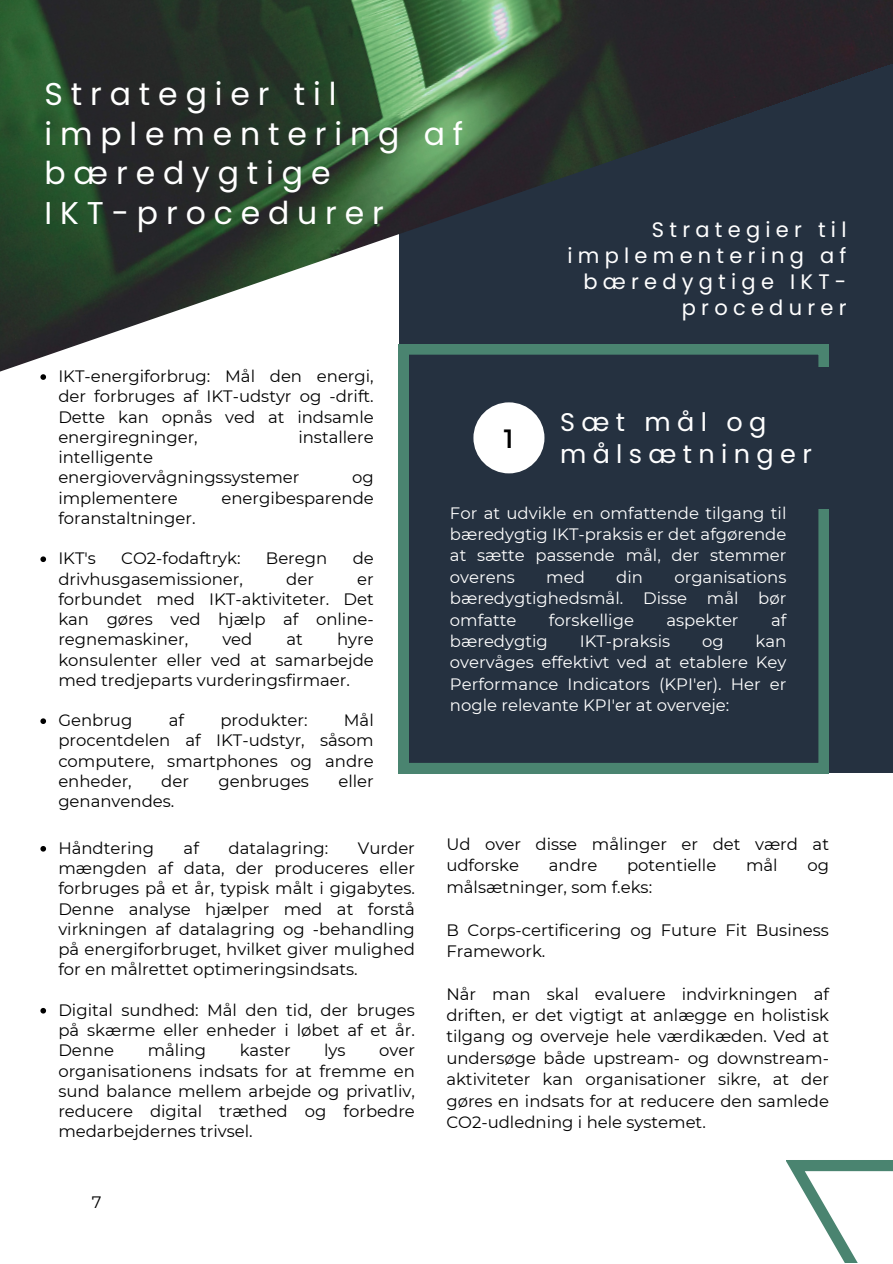
<style>
.page{position:relative;width:893px;height:1264px;background:#fff}
.page>*{position:absolute;margin:0;border:0;box-sizing:border-box;transform-origin:0 0}
.t1{font:31.5px/39.3px "Poppins";letter-spacing:.25em;color:#fff}
.t2{font:26.4px "Montserrat";color:#000}
.t3{font:25.5px/31.5px "Poppins";letter-spacing:.25em;color:#fff}
.t4{font:21px/25.8px "Poppins";letter-spacing:.25em;color:#fff;text-align:right}
.t5{font:16.5px/20.2px "Montserrat";color:#000;text-align:justify}
.t6{font:16.5px/21.3px "Montserrat";color:#fff;text-align:justify}
</style>
<div class="page">
<div style="left:399px;top:0;width:493px;height:773px;background:#253140"></div>
<img style="left:0;top:0;width:892px;height:448px">
<svg style="left:399px;top:344px;width:429px;height:429px"></svg>
<div style="left:691px;top:367px;width:201px;height:142px;background:#253140"></div>
<svg style="left:786px;top:1160px;width:106px;height:102px"></svg>
<div style="left:473px;top:402px;width:71px;height:71px;background:#fff;border-radius:50%"></div>
<svg style="left:40px;top:846px;width:6px;height:5px"></svg>
<svg style="left:40px;top:1007px;width:6px;height:6px"></svg>
<svg style="left:40px;top:374px;width:6px;height:6px"></svg>
<svg style="left:40px;top:556px;width:6px;height:6px"></svg>
<svg style="left:40px;top:718px;width:6px;height:6px"></svg>
<p class="t1" style="left:44px;top:75px;width:420px">Strategier til implementering af bæredygtige</p>
<p class="t1" style="left:44px;top:193px;width:341px">IKT-procedurer</p>
<p class="t5" style="left:58px;top:366px;width:317px">IKT-energiforbrug: Mål den energi, der forbruges af IKT-udstyr og -drift.<br>Dette kan opnås ved at indsamle energiregninger,</p>
<p class="t5" style="left:298px;top:427px;width:77px">installere</p>
<p class="t5" style="left:58px;top:447px;width:242px">intelligente energiovervågningssystemer</p>
<p class="t5" style="left:352px;top:467px;width:23px">og</p>
<p class="t2" style="left:503px;top:422px;width:12px">1</p>
<p class="t4" style="left:567px;top:217px;width:280px">Strategier til implementering af bæredygtige IKT&shy;procedurer</p>
<p class="t3" style="left:560px;top:406px;width:253px">Sæt mål og målsætninger</p>
<p class="t5" style="left:58px;top:487px;width:121px">implementere</p>
<p class="t5" style="left:221px;top:487px;width:154px">energibesparende</p>
<p class="t5" style="left:58px;top:508px;width:139px">foranstaltninger.</p>
<p class="t5" style="left:58px;top:548px;width:39px">IKT's</p>
<p class="t5" style="left:121px;top:548px;width:121px">CO2-fodaftryk:</p>
<p class="t5" style="left:266px;top:548px;width:63px">Beregn</p>
<p class="t5" style="left:352px;top:548px;width:23px">de</p>
<p class="t5" style="left:58px;top:568px;width:186px">drivhusgasemissioner,</p>
<p class="t5" style="left:286px;top:568px;width:29px">der</p>
<p class="t5" style="left:58px;top:568px;width:317px;text-indent:299px">er forbundet med IKT-aktiviteter. Det kan gøres ved hjælp af online&shy;regnemaskiner,</p>
<p class="t5" style="left:58px;top:629px;width:317px;text-indent:279px">hyre konsulenter eller ved at samarbejde med tredjeparts vurderingsfirmaer.</p>
<p class="t5" style="left:58px;top:710px;width:76px">Genbrug</p>
<p class="t5" style="left:169px;top:710px;width:17px">af</p>
<p class="t5" style="left:220px;top:710px;width:89px">produkter:</p>
<p class="t5" style="left:222px;top:629px;width:32px">ved</p>
<p class="t5" style="left:286px;top:629px;width:18px">at</p>
<p class="t5" style="left:58px;top:710px;width:317px;text-indent:285px">Mål procentdelen af IKT-udstyr, såsom computere, smartphones og andre enheder,</p>
<p class="t5" style="left:161px;top:771px;width:29px">der</p>
<p class="t5" style="left:218px;top:771px;width:92px">genbruges</p>
<p class="t5" style="left:338px;top:771px;width:37px">eller</p>
<p class="t5" style="left:58px;top:791px;width:117px">genanvendes.</p>
<p class="t5" style="left:58px;top:837px;width:97px">Håndtering</p>
<p class="t5" style="left:183px;top:837px;width:17px">af</p>
<p class="t5" style="left:228px;top:837px;width:101px">datalagring:</p>
<p class="t5" style="left:58px;top:837px;width:358px;text-indent:299px">Vurder mængden af data, der produceres eller forbruges på et år, typisk målt i gigabytes.<br>Denne analyse hjælper med at forstå virkningen af datalagring og -behandling på energiforbruget, hvilket giver mulighed for en målrettet optimeringsindsats.</p>
<p class="t5" style="left:58px;top:999px;width:358px">Digital sundhed: Mål den tid, der bruges på skærme eller enheder i løbet af et år.<br>Denne</p>
<p class="t5" style="left:148px;top:1040px;width:60px">måling</p>
<p class="t5" style="left:240px;top:1040px;width:52px">kaster</p>
<p class="t5" style="left:324px;top:1040px;width:23px">lys</p>
<p class="t5" style="left:58px;top:1040px;width:358px;text-indent:321px">over organisationens indsats for at fremme en sund balance mellem arbejde og privatliv, reducere digital træthed og forbedre medarbejdernes trivsel.</p>
<p class="t5" style="left:92px;top:1191px;width:11px">7</p>
<p class="t6" style="left:450px;top:502px;width:338px">For at udvikle en omfattende tilgang til bæredygtig IKT-praksis er det afgørende at sætte passende mål, der stemmer overens</p>
<p class="t6" style="left:450px;top:566px;width:338px;text-indent:224px">organisations bæredygtighedsmål. Disse mål bør omfatte</p>
<p class="t6" style="left:546px;top:566px;width:40px">med</p>
<p class="t6" style="left:616px;top:566px;width:28px">din</p>
<p class="t6" style="left:549px;top:609px;width:86px">forskellige</p>
<p class="t6" style="left:666px;top:609px;width:74px">aspekter</p>
<p class="t6" style="left:771px;top:609px;width:17px">af</p>
<p class="t6" style="left:450px;top:630px;width:338px;text-indent:305px">kan overvåges effektivt ved at etablere Key Performance Indicators (KPI'er). Her er nogle relevante KPI'er at overveje:</p>
<p class="t6" style="left:450px;top:630px;width:99px">bæredygtig</p>
<p class="t6" style="left:579px;top:630px;width:92px">IKT-praksis</p>
<p class="t6" style="left:702px;top:630px;width:23px">og</p>
<p class="t5" style="left:446px;top:833px;width:384px;line-height:21.3px">Ud over disse målinger er det værd at udforske</p>
<p class="t5" style="left:548px;top:855px;width:50px">andre</p>
<p class="t5" style="left:627px;top:855px;width:91px">potentielle</p>
<p class="t5" style="left:746px;top:855px;width:33px">mål</p>
<p class="t5" style="left:807px;top:855px;width:23px">og</p>
<p class="t5" style="left:446px;top:876px;width:207px">målsætninger, som f.eks:</p>
<p class="t5" style="left:446px;top:919px;width:384px;line-height:21.3px">B Corps-certificering og Future Fit Business<br>Framework.</p>
<p class="t5" style="left:446px;top:983px;width:384px;line-height:21.3px">Når man skal evaluere indvirkningen af driften, er det vigtigt at anlægge en holistisk tilgang og overveje hele værdikæden. Ved at undersøge både upstream- og downstream&shy;aktiviteter kan organisationer sikre, at der gøres en indsats for at reducere den samlede CO2-udledning i hele systemet.</p>
</div>
